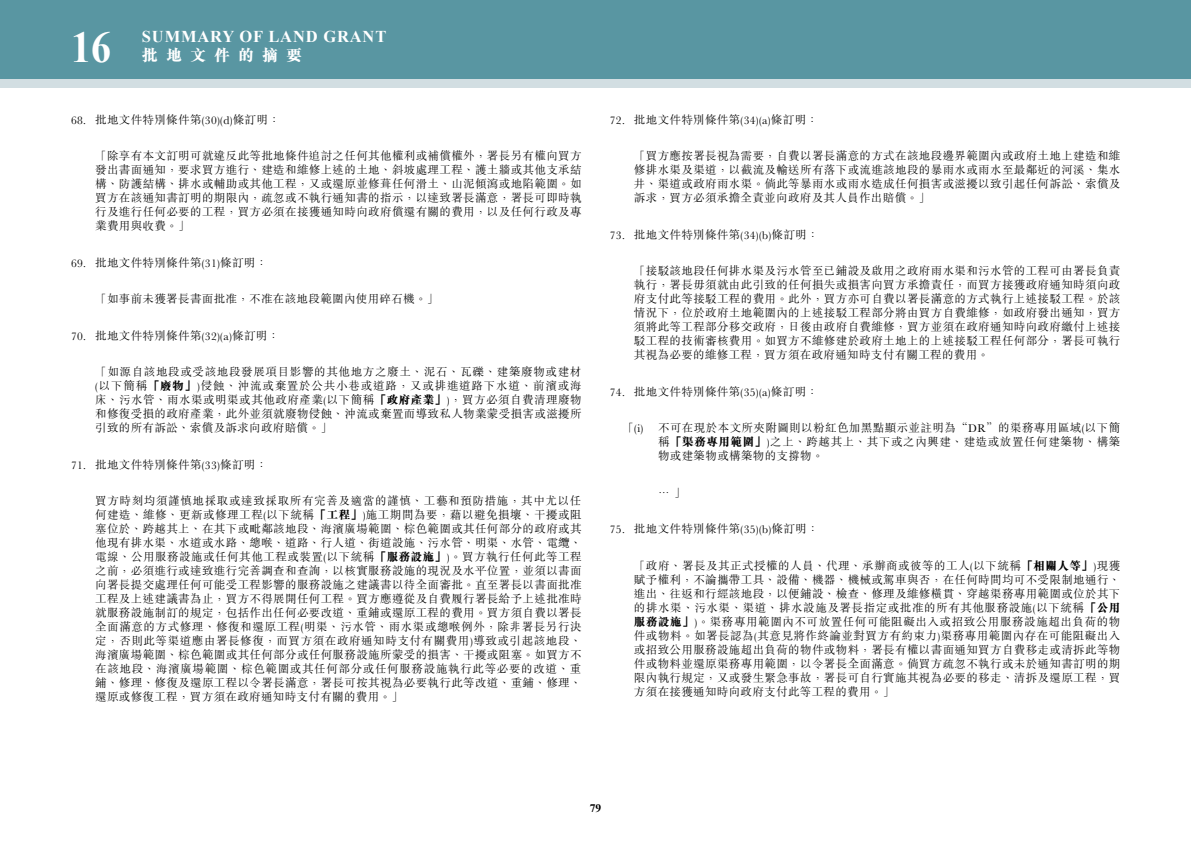
<style>
.page{position:relative;width:1191px;height:842px;background:#fff}
.page>*{position:absolute;margin:0;border:0;box-sizing:border-box;transform-origin:0 0}
.t1{font:700 44px "Times New Roman";color:#fff;scale:.91 1}
.t2{font:700 16.5px "Times New Roman";letter-spacing:.05em;color:#fff}
.t3{font:800 16px "M Sung HK";letter-spacing:.5em;color:#fff}
.t4{font:300 11.5px/14px "M Sung HK";letter-spacing:.03em;color:#000;text-align:justify}
.t5{font:700 11.5px "Times New Roman";color:#000}
.s1{font-weight:800}
</style>
<div class="page">
<div style="left:0;top:0;width:1191px;height:79px;background:#5996a2"></div>
<div style="left:0;top:79px;width:1191px;height:9px;background:#d2dee2"></div>
<h1 class="t1" style="left:71px;top:16px;width:45px">16</h1>
<h2 class="t2" style="left:142px;top:25px;width:246px">SUMMARY OF LAND GRANT</h2>
<h3 class="t3" style="left:142px;top:48px;width:162px">批地文件的摘要</h3>
<p class="t4" style="left:71px;top:112px;width:210px">68. 批地文件特別條件第(30)(d)條訂明：</p>
<p class="t4" style="left:95px;top:148px;width:488px">「除享有本文訂明可就違反此等批地條件追討之任何其他權利或補償權外，署長另有權向買方發出書面通知，要求買方進行、建造和維修上述的土地、斜坡處理工程、護土牆或其他支承結構、防護結構、排水或輔助或其他工程，又或還原並修葺任何滑土、山泥傾瀉或地陷範圍。如買方在該通知書訂明的期限內，疏忽或不執行通知書的指示，以達致署長滿意，署長可即時執行及進行任何必要的工程，買方必須在接獲通知時向政府償還有關的費用，以及任何行政及專業費用與收費。」</p>
<p class="t4" style="left:71px;top:255px;width:198px">69. 批地文件特別條件第(31)條訂明：</p>
<p class="t4" style="left:95px;top:291px;width:345px">「如事前未獲署長書面批准，不准在該地段範圍內使用碎石機。」</p>
<p class="t4" style="left:71px;top:328px;width:210px">70. 批地文件特別條件第(32)(a)條訂明：</p>
<p class="t4" style="left:95px;top:364px;width:488px">「如源自該地段或受該地段發展項目影響的其他地方之廢土、泥石、瓦礫、建築廢物或建材(以下簡稱<span class="s1">「廢物」</span>)侵蝕、沖流或棄置於公共小巷或道路，又或排進道路下水道、前濱或海床、污水管、雨水渠或明渠或其他政府產業(以下簡稱<span class="s1">「政府產業」</span>)，買方必須自費清理廢物和修復受損的政府產業，此外並須就廢物侵蝕、沖流或棄置而導致私人物業蒙受損害或滋擾所引致的所有訴訟、索償及訴求向政府賠償。」</p>
<p class="t4" style="left:71px;top:457px;width:198px">71. 批地文件特別條件第(33)條訂明：</p>
<p class="t4" style="left:95px;top:493px;width:488px">買方時刻均須謹慎地採取或達致採取所有完善及適當的謹慎、工藝和預防措施，其中尤以任何建造、維修、更新或修理工程(以下統稱<span class="s1">「工程」</span>)施工期間為要，藉以避免損壞、干擾或阻塞位於、跨越其上、在其下或毗鄰該地段、海濱廣場範圍、棕色範圍或其任何部分的政府或其他現有排水渠、水道或水路、總喉、道路、行人道、街道設施、污水管、明渠、水管、電纜、電線、公用服務設施或任何其他工程或裝置(以下統稱<span class="s1">「服務設施」</span>)。買方執行任何此等工程之前，必須進行或達致進行完善調查和查詢，以核實服務設施的現況及水平位置，並須以書面向署長提交處理任何可能受工程影響的服務設施之建議書以待全面審批。直至署長以書面批准工程及上述建議書為止，買方不得展開任何工程。買方應遵從及自費履行署長給予上述批准時就服務設施制訂的規定，包括作出任何必要改道、重鋪或還原工程的費用。買方須自費以署長全面滿意的方式修理、修復和還原工程(明渠、污水管、雨水渠或總喉例外，除非署長另行決定，否則此等渠道應由署長修復，而買方須在政府通知時支付有關費用)導致或引起該地段、海濱廣場範圍、棕色範圍或其任何部分或任何服務設施所蒙受的損害、干擾或阻塞。如買方不在該地段、海濱廣場範圍、棕色範圍或其任何部分或任何服務設施執行此等必要的改道、重鋪、修理、修復及還原工程以令署長滿意，署長可按其視為必要執行此等改道、重鋪、修理、還原或修復工程，買方須在政府通知時支付有關的費用。」</p>
<p class="t4" style="left:610px;top:112px;width:210px">72. 批地文件特別條件第(34)(a)條訂明：</p>
<p class="t4" style="left:634px;top:148px;width:488px">「買方應按署長視為需要，自費以署長滿意的方式在該地段邊界範圍內或政府土地上建造和維修排水渠及渠道，以截流及輸送所有落下或流進該地段的暴雨水或雨水至最鄰近的河溪、集水井、渠道或政府雨水渠。倘此等暴雨水或雨水造成任何損害或滋擾以致引起任何訴訟、索償及訴求，買方必須承擔全責並向政府及其人員作出賠償。」</p>
<p class="t4" style="left:610px;top:227px;width:210px">73. 批地文件特別條件第(34)(b)條訂明：</p>
<p class="t4" style="left:634px;top:263px;width:488px">「接駁該地段任何排水渠及污水管至已鋪設及啟用之政府雨水渠和污水管的工程可由署長負責執行，署長毋須就由此引致的任何損失或損害向買方承擔責任，而買方接獲政府通知時須向政府支付此等接駁工程的費用。此外，買方亦可自費以署長滿意的方式執行上述接駁工程。於該情況下，位於政府土地範圍內的上述接駁工程部分將由買方自費維修，如政府發出通知，買方須將此等工程部分移交政府，日後由政府自費維修，買方並須在政府通知時向政府繳付上述接駁工程的技術審核費用。如買方不維修建於政府土地上的上述接駁工程任何部分，署長可執行其視為必要的維修工程，買方須在政府通知時支付有關工程的費用。</p>
<p class="t4" style="left:610px;top:384px;width:210px">74. 批地文件特別條件第(35)(a)條訂明：</p>
<p class="t4" style="left:622px;top:420px;width:22px">「(i)</p>
<p class="t4" style="left:658px;top:420px;width:464px">不可在現於本文所夾附圖則以粉紅色加黑點顯示並註明為“DR”的渠務專用區域(以下簡稱<span class="s1">「渠務專用範圍」</span>)之上、跨越其上、其下或之內興建、建造或放置任何建築物、構築物或建築物或構築物的支撐物。</p>
<p class="t4" style="left:658px;top:485px;width:29px">… 」</p>
<p class="t4" style="left:610px;top:521px;width:210px">75. 批地文件特別條件第(35)(b)條訂明：</p>
<p class="t4" style="left:634px;top:558px;width:488px">「政府、署長及其正式授權的人員、代理、承辦商或彼等的工人(以下統稱<span class="s1">「相關人等」</span>)現獲賦予權利，不論攜帶工具、設備、機器、機械或駕車與否，在任何時間均可不受限制地通行、進出、往返和行經該地段，以便鋪設、檢查、修理及維修橫貫、穿越渠務專用範圍或位於其下的排水渠、污水渠、渠道、排水設施及署長指定或批准的所有其他服務設施(以下統稱<span class="s1">「公用服務設施」</span>)。渠務專用範圍內不可放置任何可能阻礙出入或招致公用服務設施超出負荷的物件或物料。如署長認為(其意見將作終論並對買方有約束力)渠務專用範圍內存在可能阻礙出入或招致公用服務設施超出負荷的物件或物料，署長有權以書面通知買方自費移走或清拆此等物件或物料並還原渠務專用範圍，以令署長全面滿意。倘買方疏忽不執行或未於通知書訂明的期限內執行規定，又或發生緊急事故，署長可自行實施其視為必要的移走、清拆及還原工程，買方須在接獲通知時向政府支付此等工程的費用。」</p>
<p class="t5" style="left:590px;top:800px;width:13px">79</p>
</div>
